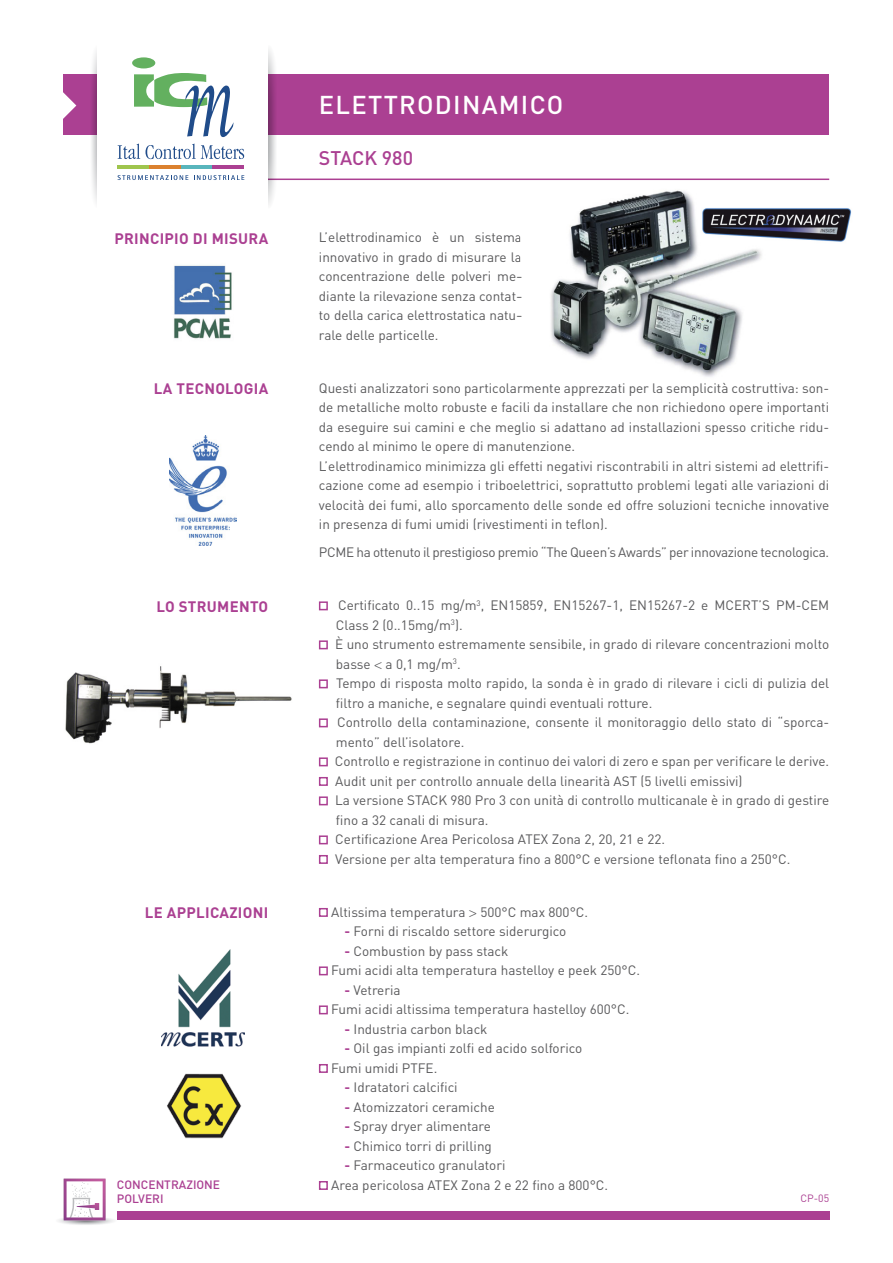
<style>
.page{position:relative;width:893px;height:1263px;background:#fff}
.page>*{position:absolute;margin:0;border:0;box-sizing:border-box;transform-origin:0 0}
.titolo{font:500 25.5px "DIN";letter-spacing:.05em;color:#fff}
.sottotitolo{font:500 19.5px "DIN";color:#ab4092}
.titolini{font:700 15px "DIN";letter-spacing:.02em;color:#ab4092}
.elenchi{font:13.5px/19.5px "DIN";color:#59595b}
.testo{font:13.5px/19.5px "DIN";color:#59595b;text-align:justify}
.testo-2{font:13.5px "DIN";letter-spacing:-.02em;color:#59595b}
.t1{font:500 12px/14.4px "DIN";color:#ab4092}
.note{font:10.5px "DIN";color:#ab4092}
.s1{font-family:"Helvetica Neue LT Std";font-weight:300}
.s2{font-weight:700;color:#ab4092}
</style>
<div class="page">
<hr style="left:263px;top:179px;width:566px;height:1px;background:#ab4092">
<img style="left:58px;top:1217px;width:56px;height:8px">
<svg style="left:64px;top:1179px;width:42px;height:41px"></svg>
<div style="left:117px;top:1211px;width:712px;height:9px;background:#ab4092"></div>
<div style="left:64px;top:74px;width:765px;height:61px;background:#ab4092"></div>
<svg style="left:63px;top:74px;width:13px;height:61px"></svg>
<svg style="left:86px;top:45px;width:23px;height:164px"></svg>
<svg style="left:257px;top:45px;width:24px;height:164px"></svg>
<div style="left:97px;top:34px;width:171px;height:191px;background:#fff"></div>
<div style="left:132px;top:57px;width:23px;height:11px;background:#63b05f;border-radius:50%"></div>
<svg style="left:134px;top:73px;width:100px;height:64px"></svg>
<hr style="left:118px;top:166px;width:31px;height:3px;background:#9fc54d">
<hr style="left:149px;top:166px;width:32px;height:3px;background:#db812e">
<hr style="left:181px;top:166px;width:32px;height:3px;background:#58b5bc">
<hr style="left:213px;top:166px;width:31px;height:3px;background:#ab4092">
<svg style="left:118px;top:144px;width:126px;height:15px"></svg>
<svg style="left:118px;top:175px;width:70px;height:5px"></svg>
<svg style="left:194px;top:175px;width:50px;height:5px"></svg>
<div style="left:319px;top:601px;width:9px;height:9px;border:2px solid #ab4092"></div>
<div style="left:319px;top:640px;width:9px;height:9px;border:2px solid #ab4092"></div>
<div style="left:319px;top:679px;width:9px;height:9px;border:2px solid #ab4092"></div>
<div style="left:319px;top:718px;width:9px;height:9px;border:2px solid #ab4092"></div>
<div style="left:319px;top:757px;width:9px;height:9px;border:2px solid #ab4092"></div>
<div style="left:319px;top:777px;width:9px;height:9px;border:2px solid #ab4092"></div>
<div style="left:319px;top:796px;width:9px;height:9px;border:2px solid #ab4092"></div>
<div style="left:319px;top:835px;width:9px;height:9px;border:2px solid #ab4092"></div>
<div style="left:319px;top:855px;width:9px;height:9px;border:2px solid #ab4092"></div>
<div style="left:319px;top:908px;width:9px;height:9px;border:2px solid #ab4092"></div>
<div style="left:319px;top:966px;width:9px;height:9px;border:2px solid #ab4092"></div>
<div style="left:319px;top:1005px;width:9px;height:9px;border:2px solid #ab4092"></div>
<div style="left:319px;top:1064px;width:9px;height:9px;border:2px solid #ab4092"></div>
<div style="left:319px;top:1181px;width:9px;height:9px;border:2px solid #ab4092"></div>
<img style="left:519px;top:178px;width:247px;height:199px">
<img style="left:65px;top:666px;width:227px;height:78px">
<img style="left:174px;top:265px;width:58px;height:74px">
<img style="left:702px;top:203px;width:149px;height:48px">
<img style="left:169px;top:436px;width:68px;height:109px">
<img style="left:167px;top:1073px;width:75px;height:66px">
<img style="left:162px;top:949px;width:82px;height:98px">
<p class="titolo" style="left:319px;top:89px;width:246px">ELETTRODINAMICO</p>
<p class="sottotitolo" style="left:319px;top:146px;width:96px">STACK 980</p>
<p class="titolini" style="left:114px;top:229px;width:155px">PRINCIPIO DI MISURA</p>
<p class="testo" style="left:319px;top:227px;width:205px">L’elettrodinamico è un sistema innovativo in grado di misurare la concentrazione delle polveri me&shy;diante la rilevazione senza contat&shy;to della carica elettrostatica natu&shy;rale delle particelle.</p>
<p class="titolini" style="left:154px;top:379px;width:116px">LA TECNOLOGIA</p>
<p class="testo" style="left:319px;top:378px;width:512px">Questi analizzatori sono particolarmente apprezzati per la semplicità costruttiva: son&shy;de metalliche molto robuste e facili da installare che non richiedono opere importanti da eseguire sui camini e che meglio si adattano ad installazioni spesso critiche ridu&shy;cendo al minimo le opere di manutenzione.</p>
<p class="testo" style="left:319px;top:456px;width:512px">L’elettrodinamico minimizza gli effetti negativi riscontrabili in altri sistemi ad elettrifi&shy;cazione come ad esempio i triboelettrici, soprattutto problemi legati alle variazioni di velocità dei fumi, allo sporcamento delle sonde ed offre soluzioni tecniche innovative in presenza di fumi umidi (rivestimenti in teflon).</p>
<p class="testo-2" style="left:319px;top:544px;width:512px">PCME ha ottenuto il prestigioso premio “The Queen’s Awards” per innovazione tecnologica.</p>
<p class="titolini" style="left:156px;top:597px;width:113px">LO STRUMENTO</p>
<p class="elenchi" style="left:336px;top:595px;width:495px">Certificato 0..15 mg/m<sup>3</sup>, EN15859, EN15267-1, EN15267-2 e MCERT’S PM-CEM<br>Class 2 (0..15mg/m<sup>3</sup>).</p>
<p class="elenchi" style="left:335px;top:634px;width:495px">È uno strumento estremamente sensibile, in grado di rilevare concentrazioni molto basse <span class="s1">&lt;</span> a 0,1 mg/m<sup>3</sup>.</p>
<p class="elenchi" style="left:336px;top:673px;width:495px">Tempo di risposta molto rapido, la sonda è in grado di rilevare i cicli di pulizia del filtro a maniche, e segnalare quindi eventuali rotture.</p>
<p class="elenchi" style="left:336px;top:712px;width:495px">Controllo della contaminazione, consente il monitoraggio dello stato di “sporca&shy;mento” dell’isolatore.</p>
<p class="elenchi" style="left:335px;top:751px;width:496px">Controllo e registrazione in continuo dei valori di zero e span per verificare le derive.</p>
<p class="elenchi" style="left:335px;top:771px;width:409px">Audit unit per controllo annuale della linearità AST (5 livelli emissivi)</p>
<p class="elenchi" style="left:335px;top:790px;width:495px">La versione STACK 980 Pro 3 con unità di controllo multicanale è in grado di gestire fino a 32 canali di misura.</p>
<p class="elenchi" style="left:335px;top:829px;width:331px">Certificazione Area Pericolosa ATEX Zona 2, 20, 21 e 22.</p>
<p class="elenchi" style="left:335px;top:849px;width:457px">Versione per alta temperatura fino a 800°C e versione teflonata fino a 250°C.</p>
<p class="titolini" style="left:145px;top:903px;width:125px">LE APPLICAZIONI</p>
<p class="elenchi" style="left:331px;top:902px;width:258px">Altissima temperatura <span class="s1">&gt;</span> 500°C max 800°C.</p>
<p class="elenchi" style="left:344px;top:921px;width:224px"><span class="s2">-</span> Forni di riscaldo settore siderurgico</p>
<p class="elenchi" style="left:344px;top:941px;width:165px"><span class="s2">-</span> Combustion by pass stack</p>
<p class="elenchi" style="left:331px;top:960px;width:310px">Fumi acidi alta temperatura hastelloy e peek 250°C.</p>
<p class="elenchi" style="left:344px;top:980px;width:58px"><span class="s2">-</span> Vetreria</p>
<p class="elenchi" style="left:331px;top:999px;width:300px">Fumi acidi altissima temperatura hastelloy 600°C.</p>
<p class="elenchi" style="left:344px;top:1019px;width:145px"><span class="s2">-</span> Industria carbon black</p>
<p class="elenchi" style="left:344px;top:1038px;width:240px"><span class="s2">-</span> Oil gas impianti zolfi ed acido solforico</p>
<p class="elenchi" style="left:331px;top:1058px;width:108px">Fumi umidi PTFE.</p>
<p class="elenchi" style="left:344px;top:1077px;width:115px"><span class="s2">-</span> Idratatori calcifici</p>
<p class="elenchi" style="left:344px;top:1097px;width:152px"><span class="s2">-</span> Atomizzatori ceramiche</p>
<p class="elenchi" style="left:344px;top:1116px;width:148px"><span class="s2">-</span> Spray dryer alimentare</p>
<p class="elenchi" style="left:344px;top:1136px;width:149px"><span class="s2">-</span> Chimico torri di prilling</p>
<p class="elenchi" style="left:344px;top:1155px;width:163px"><span class="s2">-</span> Farmaceutico granulatori</p>
<p class="elenchi" style="left:331px;top:1175px;width:278px">Area pericolosa ATEX Zona 2 e 22 fino a 800°C.</p>
<p class="t1" style="left:117px;top:1176px;width:105px">CONCENTRAZIONE<br>POLVERI</p>
<p class="note" style="left:800px;top:1192px;width:30px">CP-05</p>
</div>
